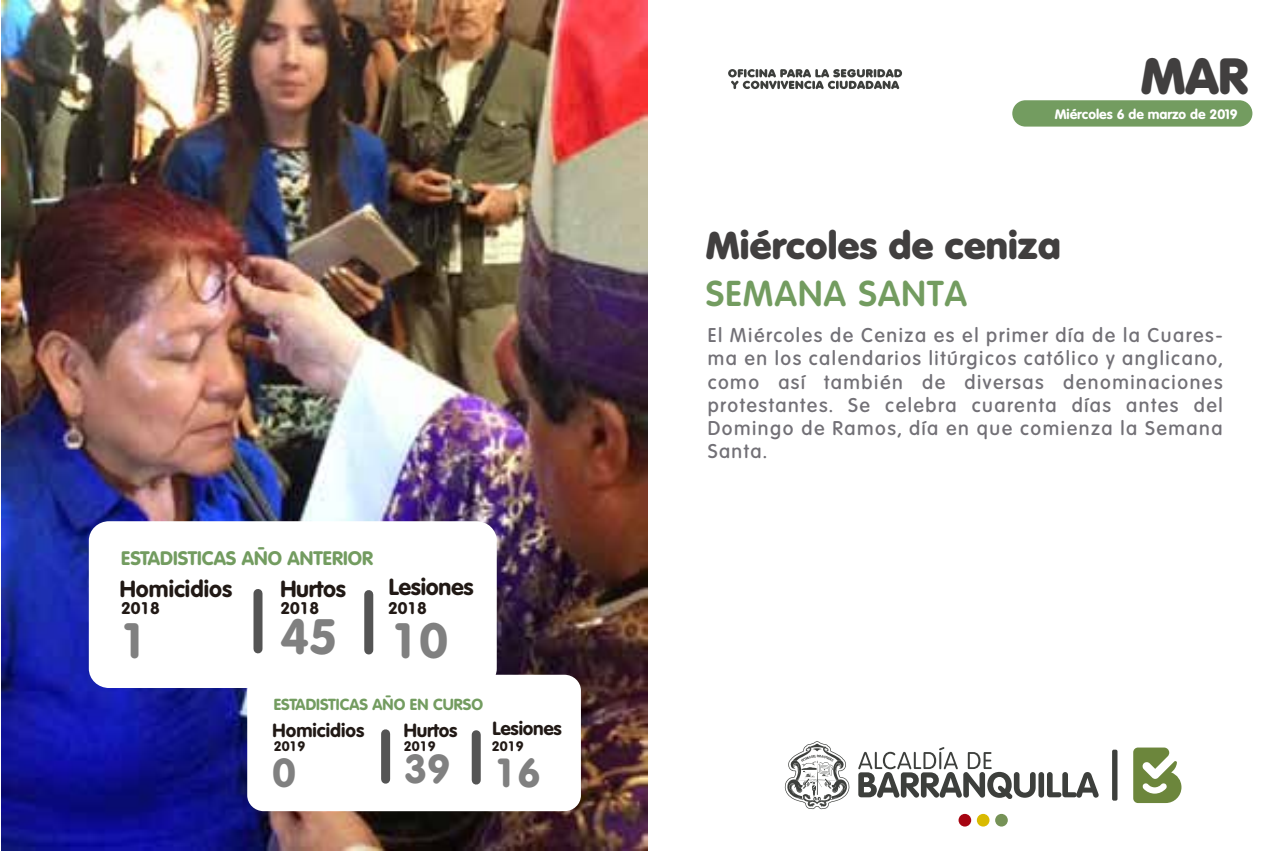
<style>
.page{position:relative;width:1276px;height:851px;background:#fff}
.page>*{position:absolute;margin:0;border:0;box-sizing:border-box;transform-origin:0 0}
.t1{font:800 49.5px "Volkswagen Serial";color:#413f3f}
.t2{font:800 48.3px "Volkswagen Serial";color:#808080}
.t3{font:800 39.6px "Volkswagen Serial";color:#808080}
.t4{font:800 37.5px "Volkswagen Serial";color:#413f3f}
.t5{font:700 34.8px "Volkswagen Serial";letter-spacing:.035em;color:#739c60}
.t6{font:800 22.5px "Volkswagen Serial";letter-spacing:-.015em;color:#211915}
.t7{font:500 19.5px/23.1px "Volkswagen Serial";letter-spacing:.08em;color:#727076;text-align:justify}
.t8{font:800 19.2px "Volkswagen Serial";color:#739c60}
.t9{font:800 18.6px "Volkswagen Serial";letter-spacing:-.015em;color:#211915}
.t10{font:800 16.5px "Volkswagen Serial";color:#211915}
.t11{font:800 15.6px "Volkswagen Serial";color:#739c60}
.t12{font:800 13.5px "Volkswagen Serial";color:#fff}
.t13{font:800 13.5px "Volkswagen Serial";color:#211915}
</style>
<div class="page">
<img style="left:1px;top:0;width:646px;height:850px">
<svg style="left:730px;top:69px;width:172px;height:20px"></svg>
<div style="left:1012px;top:100px;width:240px;height:27px;background:#739c60;border-radius:13px"></div>
<div style="left:89px;top:521px;width:408px;height:167px;background:#fff;border-radius:20px"></div>
<div style="left:253px;top:593px;width:9px;height:55px;background:#545454"></div>
<div style="left:364px;top:594px;width:9px;height:56px;background:#545454"></div>
<div style="left:1112px;top:749px;width:5px;height:51px;background:#3d3f3c;border-radius:2px"></div>
<svg style="left:784px;top:741px;width:65px;height:68px"></svg>
<div style="left:1038px;top:772px;width:6px;height:25px;background:#3d3f3c;border-radius:3px"></div>
<svg style="left:1047px;top:772px;width:51px;height:25px"></svg>
<svg style="left:858px;top:747px;width:177px;height:51px"></svg>
<svg style="left:1133px;top:747px;width:48px;height:55px"></svg>
<div style="left:958px;top:813px;width:13px;height:13px;background:#a60411;border-radius:50%"></div>
<div style="left:977px;top:813px;width:12px;height:13px;background:#d9ba00;border-radius:50%"></div>
<div style="left:995px;top:813px;width:12px;height:13px;background:#769257;border-radius:50%"></div>
<div style="left:247px;top:674px;width:334px;height:137px;background:#fff;border-radius:16px"></div>
<div style="left:381px;top:733px;width:9px;height:46px;background:#545454"></div>
<div style="left:472px;top:734px;width:9px;height:46px;background:#545454"></div>
<p class="t8" style="left:121px;top:546px;width:253px">ESTADISTICAS AÑO ANTERIOR</p>
<p class="t10" style="left:280px;top:598px;width:40px">2018</p>
<h2 class="t2" style="left:280px;top:606px;width:58px">45</h2>
<p class="t6" style="left:120px;top:574px;width:114px">Homicidios</p>
<p class="t6" style="left:280px;top:574px;width:67px">Hurtos</p>
<p class="t6" style="left:389px;top:572px;width:86px">Lesiones</p>
<p class="t10" style="left:121px;top:598px;width:40px">2018</p>
<h2 class="t2" style="left:120px;top:610px;width:30px">1</h2>
<p class="t10" style="left:388px;top:598px;width:40px">2018</p>
<h2 class="t2" style="left:391px;top:610px;width:58px">10</h2>
<p class="t11" style="left:274px;top:695px;width:211px">ESTADISTICAS AÑO EN CURSO</p>
<p class="t13" style="left:404px;top:737px;width:33px">2019</p>
<h3 class="t3" style="left:404px;top:744px;width:48px">39</h3>
<p class="t9" style="left:272px;top:718px;width:93px">Homicidios</p>
<p class="t9" style="left:404px;top:718px;width:55px">Hurtos</p>
<p class="t9" style="left:492px;top:716px;width:71px">Lesiones</p>
<p class="t13" style="left:274px;top:737px;width:33px">2019</p>
<h3 class="t3" style="left:272px;top:747px;width:25px">0</h3>
<p class="t13" style="left:492px;top:737px;width:33px">2019</p>
<h3 class="t3" style="left:494px;top:747px;width:48px">16</h3>
<h1 class="t1" style="left:1141px;top:44px;width:109px">MAR</h1>
<p class="t12" style="left:1054px;top:105px;width:184px">Miércoles 6 de marzo de 2019</p>
<h3 class="t4" style="left:706px;top:222px;width:356px">Miércoles de ceniza</h3>
<h3 class="t5" style="left:706px;top:272px;width:263px">SEMANA SANTA</h3>
<p class="t7" style="left:707px;top:323px;width:516px">El Miércoles de Ceniza es el primer día de la Cuares&shy;ma en los calendarios litúrgicos católico y anglicano, como así también de diversas denominaciones protestantes. Se celebra cuarenta días antes del Domingo de Ramos, día en que comienza la Semana Santa.</p>
</div>
